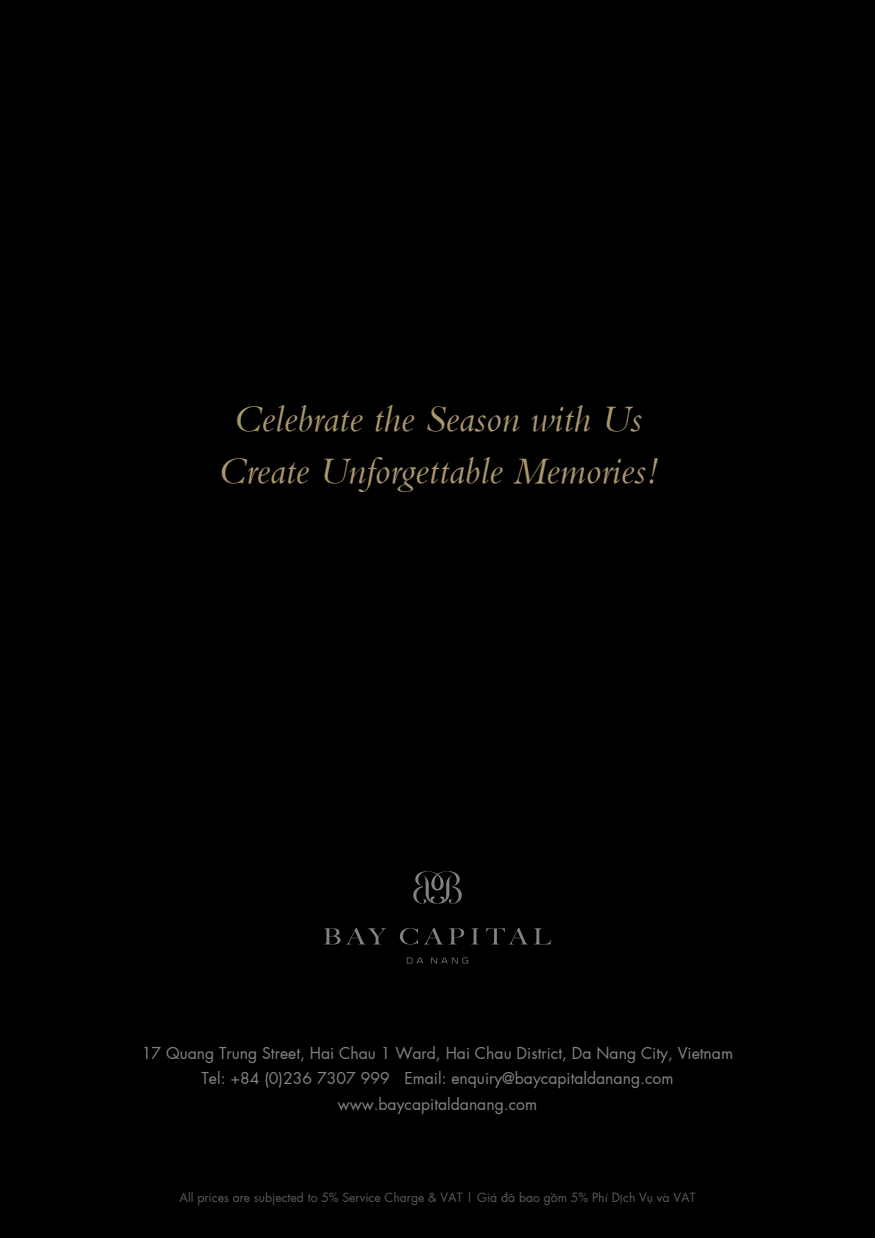
<style>
.page{position:relative;width:875px;height:1238px;background:#fff}
.page>*{position:absolute;margin:0;border:0;box-sizing:border-box;transform-origin:0 0}
.t1{font:italic 38.68px/51.8px "SFU Bembo";color:#ab966d;text-align:center}
.t2{font:300 15.75px/24.5px "SFU Futura";color:#808285;text-align:center}
.t3{font:300 12.25px "SFU Futura";color:#58595b}
</style>
<div class="page">
<div style="left:0;top:0;width:875px;height:1237px;background:#000"></div>
<svg style="left:324px;top:871px;width:227px;height:92px"></svg>
<h1 class="t1" style="left:218px;top:387px;width:441px">Celebrate the Season with Us<br>Create Unforgettable Memories!</h1>
<p class="t2" style="left:142px;top:1040px;width:593px">17 Quang Trung Street, Hai Chau 1 Ward, Hai Chau District, Da Nang City, Vietnam<br>Tel: +84 (0)236 7307 999 Email: enquiry@baycapitaldanang.com</p>
<p class="t2" style="left:338px;top:1090px;width:201px">www.baycapitaldanang.com</p>
<p class="t3" style="left:180px;top:1187px;width:517px">All prices are subjected to 5% Service Charge &amp; VAT | Giá đã bao gồm 5% Phí Dịch Vụ và VAT</p>
</div>
